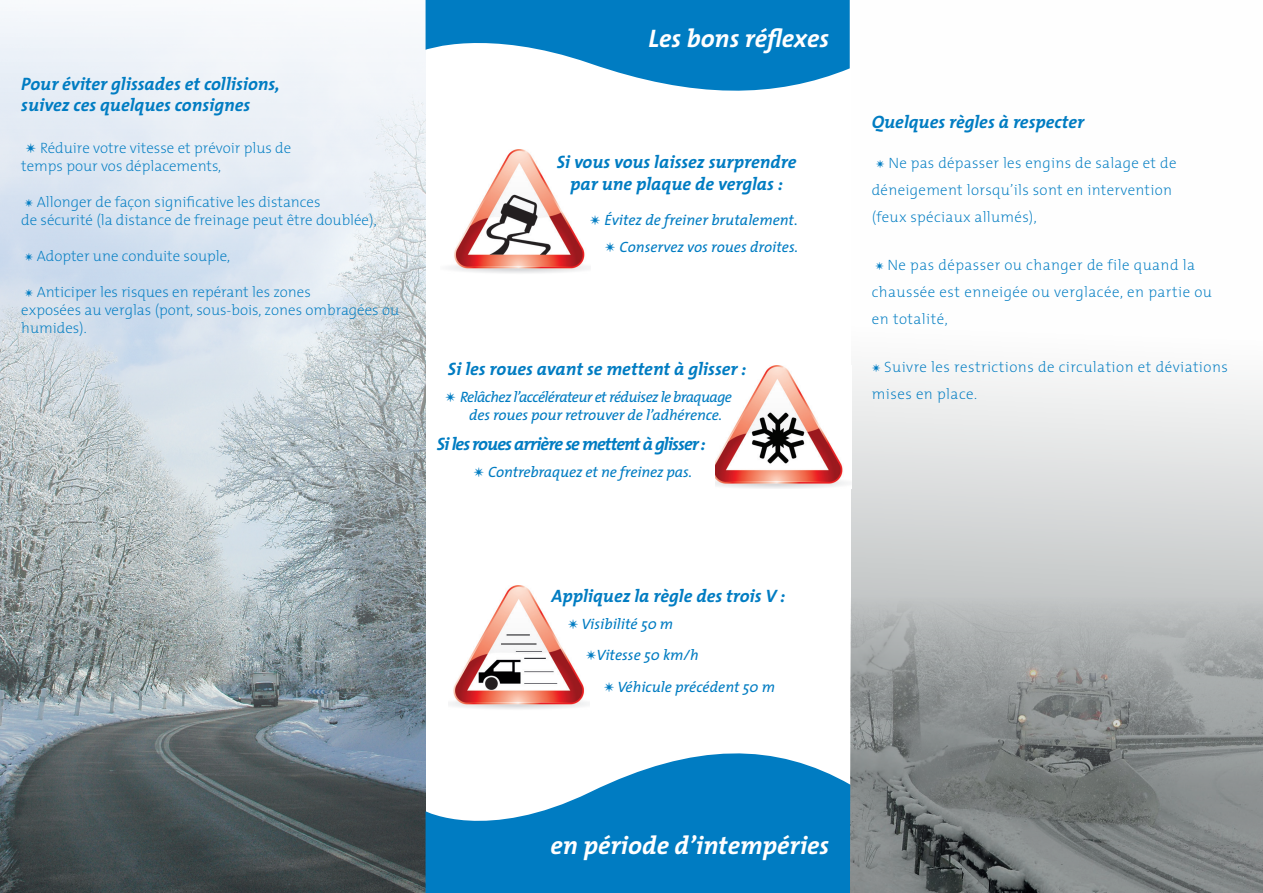
<style>
.page{position:relative;width:1263px;height:893px;background:#fff}
.page>*{position:absolute;margin:0;border:0;box-sizing:border-box;transform-origin:0 0}
.t1{font:italic 700 25.5px "The Mix";color:#fff}
.t2{font:italic 700 18px/21.6px "The Mix";color:#007cc2}
.t3{font:italic 700 18px "The Mix";letter-spacing:-.05em;color:#007cc2}
.t4{font:200 15px/18px "The Mix";color:#007cc2}
.t5{font:200 15px/27px "The Mix";letter-spacing:.03em;color:#007cc2}
.t6{font:italic 15px/27px "The Mix";letter-spacing:-.01em;color:#007cc2;text-align:right}
.t7{font:200 15px/27px "The Mix";letter-spacing:.02em;color:#007cc2}
.t8{font:italic 15px/18px "The Mix";letter-spacing:-.04em;color:#007cc2}
.s1{font-family:"Minion Pro";font-weight:400;font-size:18px}
.s2{font-family:"Minion Pro";font-weight:400}
.s3{font-family:"Minion Pro";font-style:normal;font-size:18px}
</style>
<div class="page">
<svg style="left:851px;top:369px;width:412px;height:229px;background:#dddedf"></svg>
<img style="left:0;top:11px;width:425px;height:882px">
<img style="left:449px;top:585px;width:140px;height:124px">
<svg style="left:426px;top:753px;width:424px;height:140px;fill:#007cc2"></svg>
<svg style="left:426px;top:0;width:424px;height:91px"></svg>
<img style="left:850px;top:598px;width:413px;height:295px">
<img style="left:716px;top:365px;width:131px;height:123px">
<img style="left:449px;top:149px;width:140px;height:124px">
<p class="t2" style="left:21px;top:72px;width:260px">Pour éviter glissades et collisions, suivez ces quelques consignes</p>
<p class="t4" style="left:21px;top:138px;width:271px"><span class="s1">✴</span> Réduire votre vitesse et prévoir plus de temps pour vos déplacements,</p>
<p class="t4" style="left:21px;top:192px;width:357px"><span class="s2">✴</span> Allonger de façon significative les distances<br>de sécurité (la distance de freinage peut être doublée),</p>
<p class="t4" style="left:25px;top:246px;width:207px"><span class="s2">✴</span> Adopter une conduite souple,</p>
<p class="t4" style="left:21px;top:282px;width:379px"><span class="s2">✴</span> Anticiper les risques en repérant les zones<br>exposées au verglas (pont, sous-bois, zones ombragées ou humides).</p>
<h1 class="t1" style="left:649px;top:17px;width:182px">Les bons réflexes</h1>
<p class="t2" style="left:557px;top:151px;width:241px;text-align:center">Si vous vous laissez surprendre par une plaque de verglas :</p>
<p class="t6" style="left:590px;top:206px;width:210px"><span class="s3">✴</span> Évitez de freiner brutalement. <span class="s3">✴</span> Conservez vos roues droites.</p>
<p class="t2" style="left:448px;top:358px;width:300px">Si les roues avant se mettent à glisser :</p>
<p class="t8" style="left:469px;top:387px;width:264px;text-indent:-24px"><span class="s3">✴</span> Relâchez l’accélérateur et réduisez le braquage des roues pour retrouver de l’adhérence.</p>
<p class="t3" style="left:437px;top:429px;width:270px">Si les roues arrière se mettent à glisser :</p>
<p class="t6" style="left:473px;top:458px;width:220px"><span class="s3">✴</span> Contrebraquez et ne freinez pas.</p>
<p class="t2" style="left:551px;top:585px;width:235px">Appliquez la règle des trois V :</p>
<p class="t6" style="left:568px;top:610px;width:107px"><span class="s3">✴</span> Visibilité 50 m</p>
<p class="t6" style="left:586px;top:641px;width:114px"><span class="s3">✴</span>Vitesse 50 km/h</p>
<p class="t6" style="left:604px;top:672px;width:173px"><span class="s3">✴</span> Véhicule précédent 50 m</p>
<p class="t2" style="left:872px;top:110px;width:214px">Quelques règles à respecter</p>
<p class="t7" style="left:872px;top:149px;width:306px"><span class="s2">✴</span> Ne pas dépasser les engins de salage et de déneigement lorsqu’ils sont en intervention (feux spéciaux allumés),</p>
<p class="t5" style="left:872px;top:251px;width:342px"><span class="s2">✴</span> Ne pas dépasser ou changer de file quand la chaussée est enneigée ou verglacée, en partie ou en totalité,</p>
<p class="t5" style="left:872px;top:353px;width:358px"><span class="s2">✴</span> Suivre les restrictions de circulation et déviations mises en place.</p>
<h1 class="t1" style="left:550px;top:823px;width:280px">en période d’intempéries</h1>
</div>
